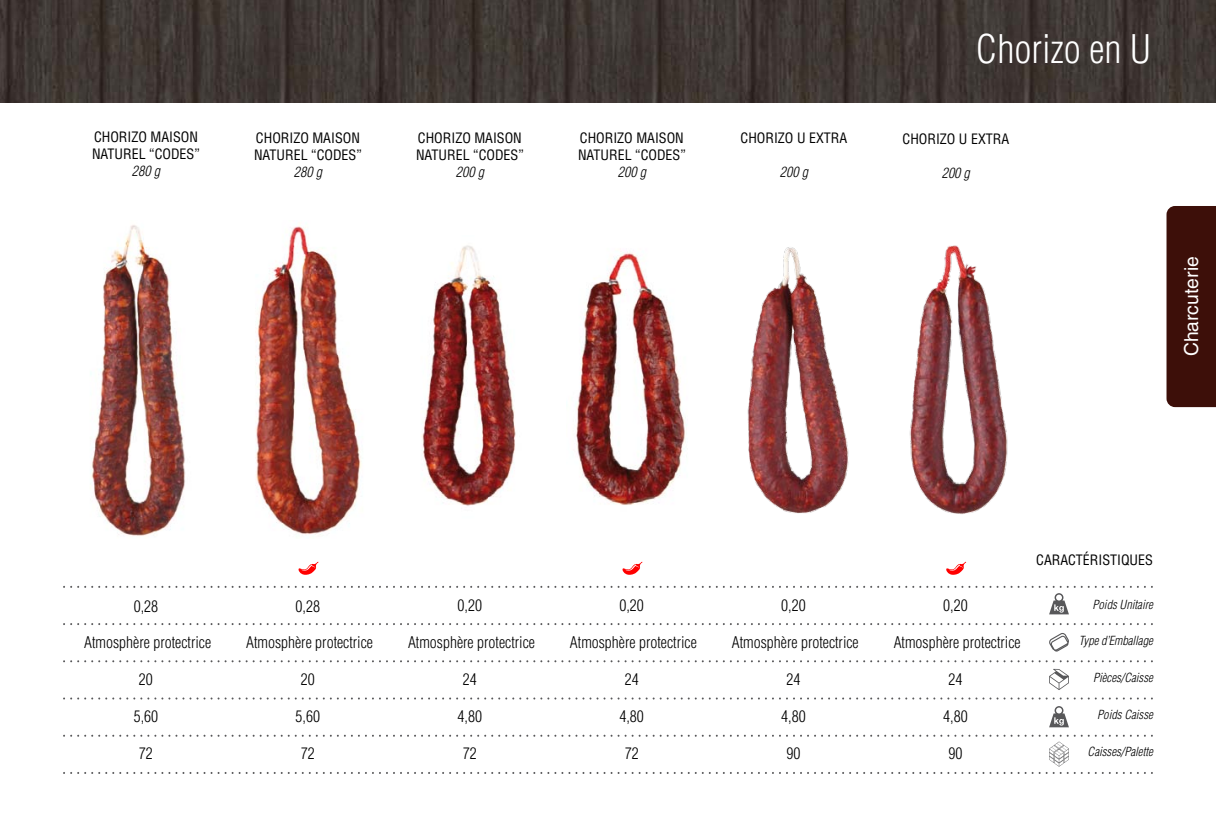
<style>
.page{position:relative;width:1216px;height:819px;background:#fff}
.page>*{position:absolute;margin:0;border:0;box-sizing:border-box;transform-origin:0 0}
.t1{font:300 condensed 38.5px "Helvetica";color:#fff}
.t2{font:19.25px "Helvetica";color:#fff}
.t3{font:300 condensed 15.75px "Helvetica";color:#000}
.t4{font:condensed 14px/16.8px "Helvetica";color:#000}
.t5{font:italic 300 condensed 14px "Helvetica";color:#000}
.t6{font:italic 300 condensed 12.25px "Helvetica";color:#000}
</style>
<div class="page">
<img style="left:0;top:0;width:1215px;height:103px">
<svg style="left:64px;top:623px;width:1075px;height:2px"></svg>
<svg style="left:64px;top:660px;width:1075px;height:2px"></svg>
<svg style="left:64px;top:697px;width:1075px;height:2px"></svg>
<svg style="left:298px;top:561px;width:20px;height:14px"></svg>
<svg style="left:622px;top:561px;width:20px;height:14px"></svg>
<svg style="left:946px;top:561px;width:20px;height:14px"></svg>
<svg style="left:64px;top:585px;width:1075px;height:29px"></svg>
<svg style="left:1049px;top:633px;width:20px;height:18px"></svg>
<svg style="left:1049px;top:668px;width:19px;height:22px"></svg>
<svg style="left:64px;top:734px;width:1075px;height:40px"></svg>
<svg style="left:1049px;top:706px;width:19px;height:21px"></svg>
<div style="left:1166px;top:206px;width:49px;height:201px;background:#3d0f09"></div>
<img style="left:421px;top:245px;width:95px;height:261px">
<img style="left:90px;top:225px;width:95px;height:311px">
<img style="left:576px;top:252px;width:111px;height:253px">
<img style="left:256px;top:226px;width:105px;height:309px">
<img style="left:747px;top:247px;width:102px;height:267px">
<img style="left:909px;top:245px;width:99px;height:269px">
<p class="t4" style="left:92px;top:128px;width:109px">CHORIZO MAISON<br>NATUREL “CODES”</p>
<p class="t5" style="left:132px;top:162px;width:29px">280 g</p>
<p class="t4" style="left:254px;top:129px;width:109px">CHORIZO MAISON<br>NATUREL “CODES”</p>
<p class="t5" style="left:294px;top:163px;width:29px">280 g</p>
<p class="t4" style="left:416px;top:129px;width:109px">CHORIZO MAISON<br>NATUREL “CODES”</p>
<p class="t5" style="left:456px;top:163px;width:29px">200 g</p>
<p class="t4" style="left:578px;top:129px;width:109px">CHORIZO MAISON<br>NATUREL “CODES”</p>
<p class="t5" style="left:618px;top:163px;width:29px">200 g</p>
<p class="t4" style="left:740px;top:129px;width:108px">CHORIZO U EXTRA</p>
<p class="t5" style="left:779px;top:163px;width:29px">200 g</p>
<h1 class="t1" style="left:975px;top:25px;width:177px">Chorizo en U</h1>
<p class="t4" style="left:902px;top:130px;width:108px">CHORIZO U EXTRA</p>
<p class="t5" style="left:941px;top:164px;width:29px">200 g</p>
<p class="t2" style="left:1179px;top:356px;width:101px;rotate:-90deg">Charcuterie</p>
<p class="t3" style="left:134px;top:596px;width:26px">0,28</p>
<p class="t3" style="left:84px;top:632px;width:128px">Atmosphère protectrice</p>
<p class="t3" style="left:139px;top:669px;width:15px">20</p>
<p class="t3" style="left:134px;top:706px;width:26px">5,60</p>
<p class="t3" style="left:139px;top:743px;width:15px">72</p>
<p class="t3" style="left:295px;top:596px;width:26px">0,28</p>
<p class="t3" style="left:246px;top:632px;width:128px">Atmosphère protectrice</p>
<p class="t3" style="left:301px;top:669px;width:15px">20</p>
<p class="t3" style="left:295px;top:706px;width:26px">5,60</p>
<p class="t3" style="left:301px;top:743px;width:15px">72</p>
<p class="t3" style="left:457px;top:596px;width:26px">0,20</p>
<p class="t3" style="left:408px;top:632px;width:128px">Atmosphère protectrice</p>
<p class="t3" style="left:463px;top:669px;width:15px">24</p>
<p class="t3" style="left:457px;top:706px;width:26px">4,80</p>
<p class="t3" style="left:463px;top:743px;width:15px">72</p>
<p class="t3" style="left:619px;top:596px;width:26px">0,20</p>
<p class="t3" style="left:570px;top:632px;width:128px">Atmosphère protectrice</p>
<p class="t3" style="left:624px;top:669px;width:15px">24</p>
<p class="t3" style="left:619px;top:706px;width:26px">4,80</p>
<p class="t3" style="left:624px;top:743px;width:15px">72</p>
<p class="t3" style="left:781px;top:596px;width:26px">0,20</p>
<p class="t3" style="left:731px;top:632px;width:128px">Atmosphère protectrice</p>
<p class="t3" style="left:786px;top:669px;width:15px">24</p>
<p class="t3" style="left:781px;top:706px;width:26px">4,80</p>
<p class="t3" style="left:786px;top:743px;width:15px">90</p>
<p class="t3" style="left:943px;top:596px;width:26px">0,20</p>
<p class="t3" style="left:893px;top:632px;width:128px">Atmosphère protectrice</p>
<p class="t3" style="left:948px;top:669px;width:15px">24</p>
<p class="t3" style="left:943px;top:706px;width:26px">4,80</p>
<p class="t3" style="left:948px;top:743px;width:15px">90</p>
<p class="t4" style="left:1036px;top:552px;width:118px">CARACTÉRISTIQUES</p>
<p class="t6" style="left:1092px;top:596px;width:62px">Poids Unitaire</p>
<p class="t6" style="left:1078px;top:633px;width:76px">Type d’Emballage</p>
<p class="t6" style="left:1092px;top:670px;width:61px">Pièces/Caisse</p>
<p class="t6" style="left:1097px;top:707px;width:57px">Poids Caisse</p>
<p class="t6" style="left:1087px;top:743px;width:67px">Caisses/Palette</p>
</div>
